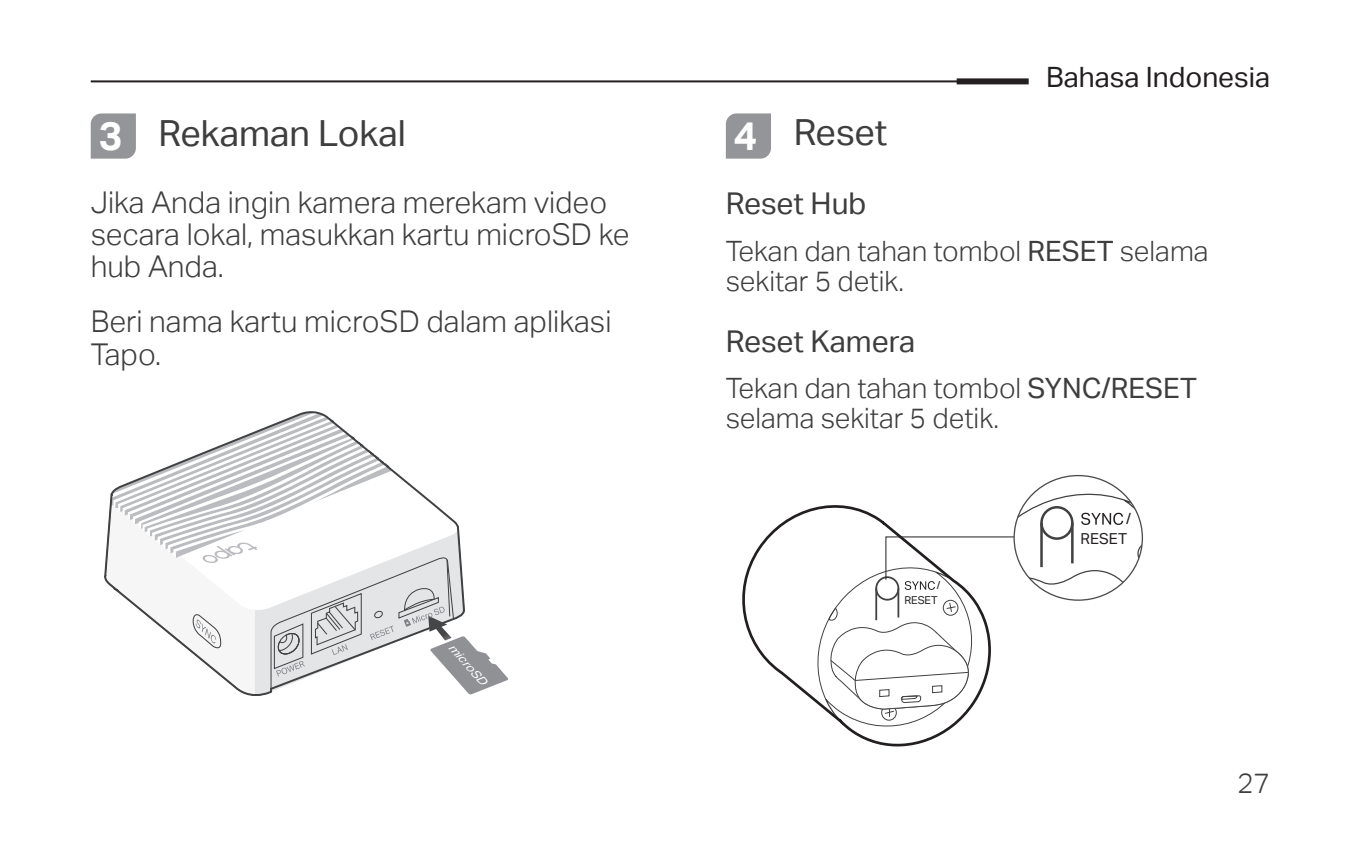
<style>
.page{position:relative;width:1361px;height:851px;background:#fff}
.page>*{position:absolute;margin:0;border:0;box-sizing:border-box;transform-origin:0 0}
.t1{font:36px "TP Link Aktiv Regular";color:#3e3e3f}
.t2{font:30px/32px "TP Link Aktiv Light";color:#3e3e3f}
.t3{font:30px "TP Link Aktiv Regular";color:#3e3e3f}
.t4{font:28px/30px "TP Link Aktiv Light";color:#3e3e3f}
.t5{font:28px "TP Link Aktiv Regular";color:#231f20}
.t6{font:15.2px "TP Link Aktiv Regular";color:#231f20}
.t7{font:italic 11.6px "TP Link Aktiv Regular";color:#fff;scale:1.13 1}
.t8{font:10.8px "TP Link Aktiv Regular";color:#231f20}
.s1{font-family:"TP Link Aktiv Bold";font-size:40px;color:#fff}
.s2{font-family:"TP Link Aktiv Regular"}
</style>
<div class="page">
<svg style="left:91px;top:113px;width:45px;height:46px;background:#97999c"></svg>
<div style="left:726px;top:113px;width:45px;height:46px;background:#939598"></div>
<svg style="left:104px;top:411px;width:404px;height:284px"></svg>
<svg style="left:742px;top:510px;width:64px;height:185px"></svg>
<svg style="left:806px;top:475px;width:336px;height:272px"></svg>
<hr style="left:91px;top:80px;width:936px;height:2px;background:#231f20">
<div style="left:956px;top:78px;width:72px;height:6px;background:#231f20"></div>
<p class="t1" style="left:99px;top:113px;width:309px"><span class="s1">3</span> Rekaman Lokal</p>
<p class="t2" style="left:91px;top:187px;width:540px">Jika Anda ingin kamera merekam video secara lokal, masukkan kartu microSD ke hub Anda.</p>
<p class="t2" style="left:91px;top:305px;width:522px">Beri nama kartu microSD dalam aplikasi<br>Tapo.</p>
<p class="t7" style="left:456px;top:640px;width:47px;rotate:49deg">microSD</p>
<p class="t1" style="left:734px;top:111px;width:155px"><span class="s1">4</span> Reset</p>
<p class="t5" style="left:1046px;top:61px;width:226px">Bahasa Indonesia</p>
<p class="t3" style="left:726px;top:186px;width:142px">Reset Hub</p>
<p class="t4" style="left:726px;top:236px;width:484px">Tekan dan tahan tombol <span class="s2">RESET</span> selama sekitar 5 detik.</p>
<p class="t3" style="left:726px;top:324px;width:191px">Reset Kamera</p>
<p class="t4" style="left:726px;top:373px;width:472px">Tekan dan tahan tombol <span class="s2">SYNC/RESET </span>selama sekitar 5 detik.</p>
<p class="t6" style="left:1126px;top:510px;width:7px">/</p>
<p class="t8" style="left:937px;top:579px;width:5px">/</p>
<p class="t8" style="left:904px;top:593px;width:35px">RESET</p>
<p class="t6" style="left:1080px;top:530px;width:48px">RESET</p>
<p class="t4" style="left:1237px;top:768px;width:35px">27</p>
</div>
